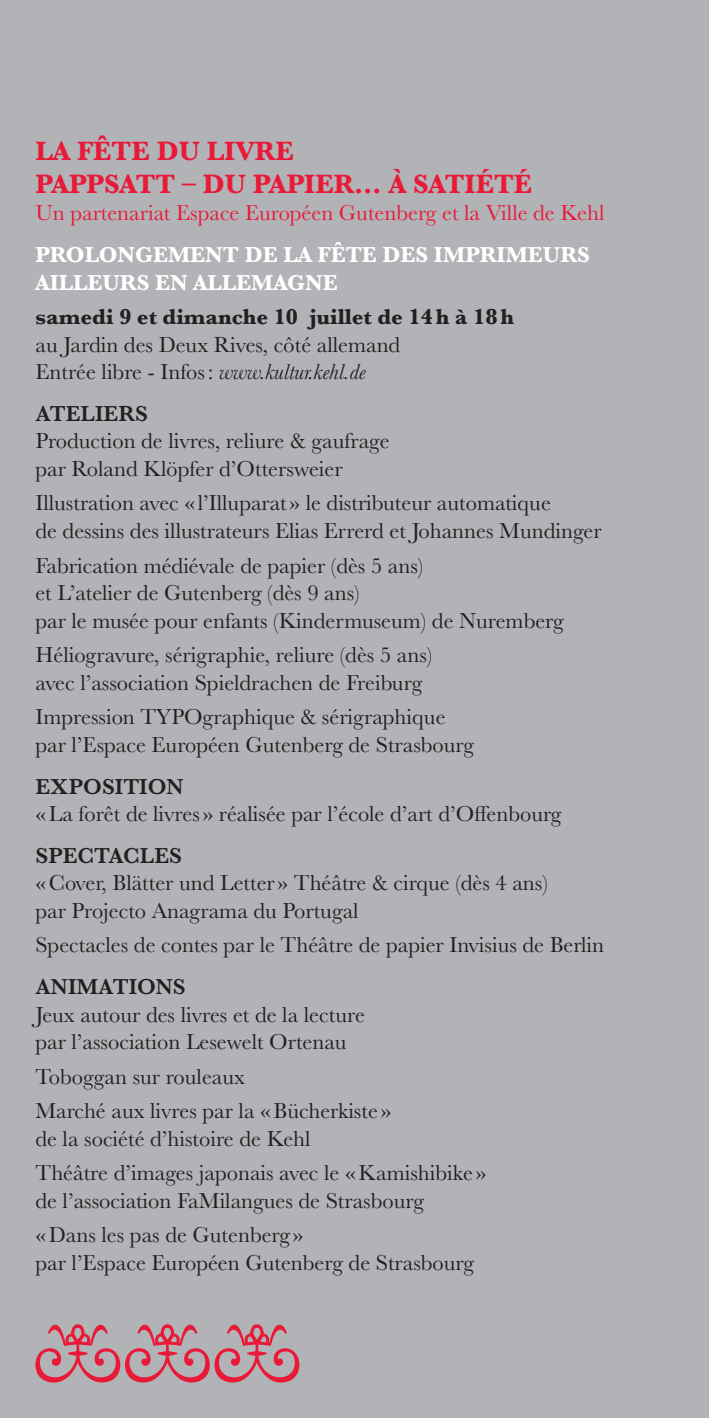
<style>
.page{position:relative;width:709px;height:1418px;background:#fff}
.page>*{position:absolute;margin:0;border:0;box-sizing:border-box;transform-origin:0 0}
.t1{font:700 27.5px/32.5px "Baskerville";color:#e91938}
.t2{font:22.5px/27.5px "Baskerville";color:#231f20}
.t3{font:700 22.5px/27.5px "Baskerville";color:#fff}
.t4{font:22.5px "Baskerville";color:#e91938}
.t5{font:600 22.5px "Baskerville";color:#231f20}
.t6{font:700 22.5px "Baskerville";color:#231f20}
.s1{font-style:italic}
</style>
<div class="page">
<div style="left:0;top:0;width:709px;height:1417px;background:#b2b3b7"></div>
<svg style="left:35px;top:1324px;width:264px;height:58px"></svg>
<p class="t1" style="left:35px;top:135px;width:498px">LA FÊTE DU LIVRE<br>PAPPSATT – DU PAPIER… À SATIÉTÉ</p>
<p class="t4" style="left:35px;top:199px;width:570px">Un partenariat Espace Européen Gutenberg et la Ville de Kehl</p>
<p class="t3" style="left:35px;top:241px;width:556px">PROLONGEMENT DE LA FÊTE DES IMPRIMEURS<br>AILLEURS EN ALLEMAGNE</p>
<p class="t6" style="left:35px;top:301px;width:480px">samedi 9 et dimanche 10 juillet de 14h à 18h</p>
<p class="t2" style="left:35px;top:331px;width:366px">au Jardin des Deux Rives, côté allemand<br>Entrée libre - Infos: <span class="s1">www.kultur.kehl.de</span></p>
<p class="t5" style="left:35px;top:398px;width:114px">ATELIERS</p>
<p class="t2" style="left:35px;top:427px;width:356px">Production de livres, reliure &amp; gaufrage par Roland Klöpfer d’Ottersweier</p>
<p class="t2" style="left:35px;top:490px;width:567px">Illustration avec « l’Illuparat » le distributeur automatique<br>de dessins des illustrateurs Elias Errerd et Johannes Mundinger</p>
<p class="t2" style="left:35px;top:552px;width:530px">Fabrication médiévale de papier (dès 5 ans)<br>et L’atelier de Gutenberg (dès 9 ans)<br>par le musée pour enfants (Kindermuseum) de Nuremberg</p>
<p class="t2" style="left:35px;top:641px;width:398px">Héliogravure, sérigraphie, reliure (dès 5 ans) avec l’association Spieldrachen de Freiburg</p>
<p class="t2" style="left:35px;top:703px;width:440px">Impression TYPOgraphique &amp; sérigraphique par l’Espace Européen Gutenberg de Strasbourg</p>
<p class="t5" style="left:35px;top:770px;width:150px">EXPOSITION</p>
<p class="t2" style="left:35px;top:800px;width:527px">«La forêt de livres » réalisée par l’école d’art d’Offenbourg</p>
<p class="t5" style="left:35px;top:839px;width:148px">SPECTACLES</p>
<p class="t2" style="left:35px;top:869px;width:514px">«Cover, Blätter und Letter » Théâtre &amp; cirque (dès 4 ans) par Projecto Anagrama du Portugal</p>
<p class="t2" style="left:35px;top:931px;width:570px">Spectacles de contes par le Théâtre de papier Invisius de Berlin</p>
<p class="t5" style="left:35px;top:970px;width:152px">ANIMATIONS</p>
<p class="t2" style="left:35px;top:1000px;width:331px">Jeux autour des livres et de la lecture par l’association Lesewelt Ortenau</p>
<p class="t2" style="left:35px;top:1059px;width:357px;line-height:34.5px">Toboggan sur rouleaux<br>Marché aux livres par la «Bücherkiste »</p>
<p class="t2" style="left:35px;top:1121px;width:452px;line-height:34.5px">de la société d’histoire de Kehl<br>Théâtre d’images japonais avec le «Kamishibike »</p>
<p class="t2" style="left:35px;top:1183px;width:390px;line-height:34.5px">de l’association FaMilangues de Strasbourg «Dans les pas de Gutenberg »</p>
<p class="t2" style="left:35px;top:1249px;width:440px">par l’Espace Européen Gutenberg de Strasbourg</p>
</div>
